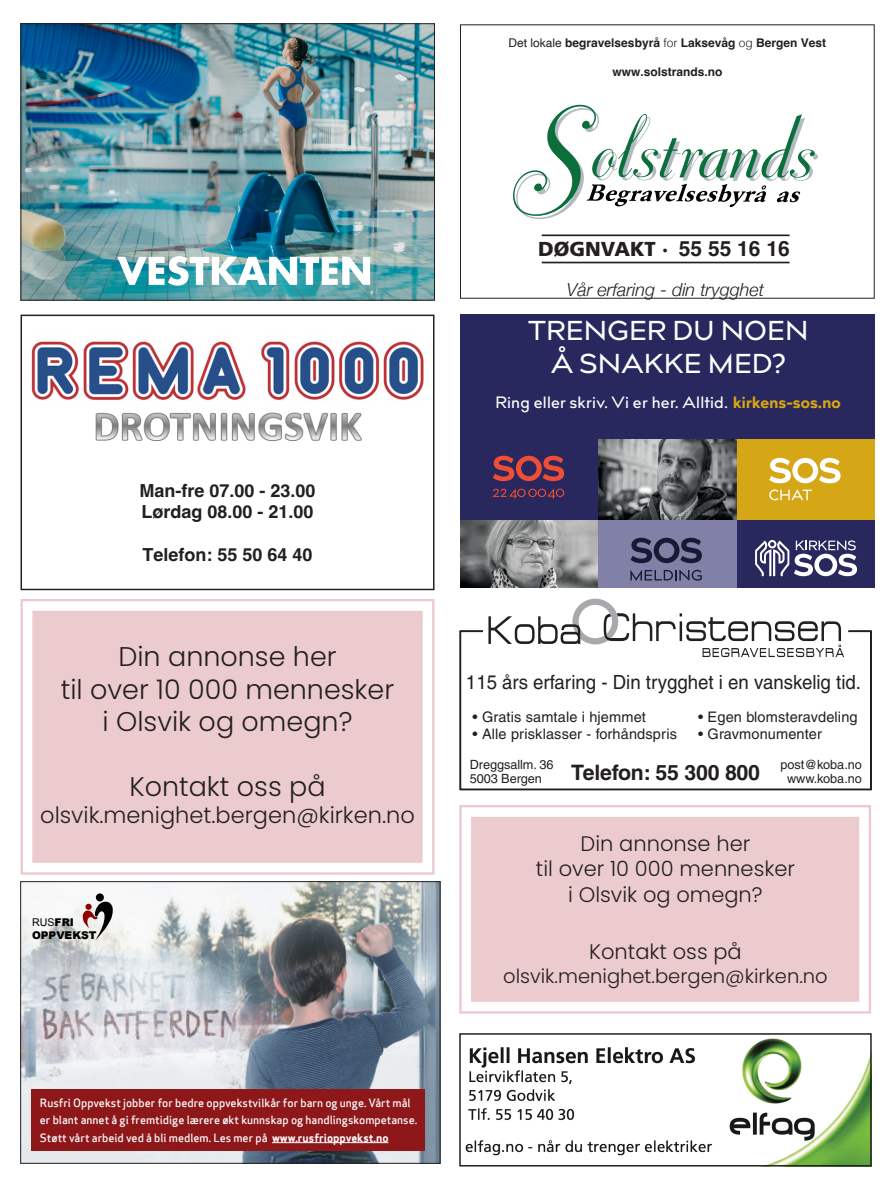
<style>
.page{position:relative;width:893px;height:1191px;background:#fff}
.page>*{position:absolute;margin:0;border:0;box-sizing:border-box;transform-origin:0 0}
.t1{font:300 27px "Poppins";color:#231f20}
.t2{font:500 27px/32.4px "billcorporatemedium";letter-spacing:.02em;color:#fff;text-align:center}
.t3{font:300 22.5px "Poppins";color:#231f20}
.t4{font:700 21.3px "Helvetica";letter-spacing:-.01em;color:#231f20}
.t5{font:300 21px "Poppins";color:#231f20}
.t6{font:700 21px "Helvetica";color:#231f20}
.t7{font:900 20.1px "Frutiger";color:#231f20}
.t8{font:19.5px "Helvetica";color:#231f20;scale:.95 1}
.t9{font:300 19.5px "Poppins";color:#231f20}
.t10{font:700 18px "Helvetica";color:#231f20}
.t11{font:italic 300 18px "Helvetica Neue";color:#231f20}
.t12{font:500 16.2px "billcorporatemedium";letter-spacing:.015em;color:#fff}
.t13{font:14.55px "Helvetica";letter-spacing:.01em;color:#231f20}
.t14{font:12.75px/13.6px "Helvetica";letter-spacing:-.005em;color:#231f20}
.t15{font:700 12px "Helvetica";color:#231f20}
.t16{font:11.25px/17.1px "Apex Sans Medium ST";color:#fff}
.t17{font:900 10.65px/12.8px "Arial";color:#000}
.s1{font-weight:400}
.s2{font-weight:300}
.s3{font-family:"Apex Sans Bold T"}
.s4{font-weight:800;color:#d5a616}
</style>
<div class="page">
<svg style="left:541px;top:234px;width:249px;height:30px"></svg>
<img style="left:31px;top:341px;width:393px;height:101px">
<div style="left:21px;top:314px;width:413px;height:276px;border:2px solid #231f20"></div>
<svg style="left:460px;top:630px;width:412px;height:160px"></svg>
<svg style="left:488px;top:598px;width:356px;height:59px"></svg>
<img style="left:465px;top:1038px;width:404px;height:125px">
<div style="left:672px;top:240px;width:124px;height:18px;background:#fff"></div>
<svg style="left:513px;top:105px;width:305px;height:114px"></svg>
<div style="left:460px;top:314px;width:415px;height:274px;background:#28275e"></div>
<svg style="left:755px;top:540px;width:102px;height:36px"></svg>
<img style="left:460px;top:520px;width:138px;height:68px">
<div style="left:598px;top:520px;width:138px;height:68px;background:#8181a8"></div>
<svg style="left:630px;top:569px;width:72px;height:12px"></svg>
<svg style="left:631px;top:538px;width:71px;height:25px"></svg>
<svg style="left:493px;top:456px;width:71px;height:25px"></svg>
<svg style="left:493px;top:488px;width:71px;height:10px"></svg>
<div style="left:736px;top:439px;width:139px;height:81px;background:#d5a616"></div>
<svg style="left:769px;top:489px;width:43px;height:11px"></svg>
<svg style="left:769px;top:458px;width:71px;height:25px"></svg>
<img style="left:598px;top:439px;width:138px;height:81px">
<img style="left:22px;top:883px;width:416px;height:278px">
<div style="left:96px;top:893px;width:8px;height:8px;background:#000;border-radius:50%"></div>
<svg style="left:82px;top:901px;width:31px;height:39px"></svg>
<div style="left:31px;top:1089px;width:394px;height:62px;background:#8e171a"></div>
<hr style="left:272px;top:1142px;width:116px;height:1px;background:#fff">
<div style="left:20px;top:881px;width:420px;height:282px;border:1px solid #231f20"></div>
<img style="left:23px;top:25px;width:410px;height:273px">
<svg style="left:117px;top:256px;width:253px;height:30px"></svg>
<div style="left:21px;top:23px;width:414px;height:277px;border:1px solid #231f20"></div>
<svg style="left:459px;top:805px;width:412px;height:209px"></svg>
<div style="left:470px;top:815px;width:390px;height:188px;background:#ebcbcd"></div>
<div style="left:459px;top:1033px;width:413px;height:133px;border:2px solid #231f20"></div>
<svg style="left:20px;top:599px;width:415px;height:276px"></svg>
<div style="left:31px;top:609px;width:393px;height:255px;background:#ebcbcd"></div>
<p class="t15" style="left:509px;top:35px;width:319px"><span class="s1">Det lokale</span> begravelsesbyrå <span class="s2">for</span> Laksevåg <span class="s2">og</span> Bergen Vest</p>
<p class="t15" style="left:612px;top:64px;width:112px">www.solstrands.no</p>
<p class="t10" style="left:139px;top:479px;width:178px">Man-fre 07.00 - 23.00</p>
<p class="t10" style="left:141px;top:501px;width:174px">Lørdag 08.00 - 21.00</p>
<p class="t10" style="left:142px;top:544px;width:172px">Telefon: 55 50 64 40</p>
<p class="t1" style="left:118px;top:641px;width:220px">Din annonse her</p>
<p class="t1" style="left:61px;top:673px;width:335px">til over 10 000 mennesker</p>
<p class="t1" style="left:103px;top:706px;width:251px">i Olsvik og omegn?</p>
<p class="t1" style="left:129px;top:771px;width:198px">Kontakt oss på</p>
<p class="t3" style="left:40px;top:802px;width:376px">olsvik.menighet.bergen@kirken.no</p>
<p class="t17" style="left:32px;top:915px;width:66px"><span class="s1">RUS</span>FRI<br>OPPVEKST</p>
<p class="t16" style="left:40px;top:1094px;width:379px">Rusfri Oppvekst jobber for bedre oppvekstvilkår for barn og unge. Vårt mål er blant annet å gi fremtidige lærere økt kunnskap og handlingskompetanse.<br>Støtt vårt arbeid ved å bli medlem. Les mer på <span class="s3">www.rusfrioppvekst.no</span></p>
<p class="t7" style="left:538px;top:237px;width:255px">DØGNVAKT · 55 34 35 90</p>
<p class="t6" style="left:679px;top:236px;width:112px">55 55 16 16</p>
<p class="t11" style="left:567px;top:275px;width:199px">Vår erfaring - din trygghet</p>
<p class="t2" style="left:528px;top:316px;width:281px">TRENGER DU NOEN<br>Å SNAKKE MED?</p>
<p class="t12" style="left:496px;top:390px;width:347px">Ring eller skriv. Vi er her. Alltid. <span class="s4">kirkens-sos.no</span></p>
<p class="t8" style="left:466px;top:671px;width:417px">115 års erfaring - Din trygghet i en vanskelig tid.</p>
<p class="t13" style="left:473px;top:709px;width:175px">• Gratis samtale i hjemmet</p>
<p class="t13" style="left:473px;top:725px;width:206px">• Alle prisklasser - forhåndspris</p>
<p class="t13" style="left:698px;top:709px;width:161px">• Egen blomsteravdeling</p>
<p class="t13" style="left:698px;top:725px;width:125px">• Gravmonumenter</p>
<p class="t14" style="left:470px;top:757px;width:85px">Dreggsallm. 36<br>5003 Bergen</p>
<p class="t14" style="left:781px;top:757px;width:83px;text-align:center">post@koba.no www.koba.no</p>
<p class="t4" style="left:571px;top:759px;width:190px">Telefon: 55 300 800</p>
<p class="t5" style="left:581px;top:831px;width:171px">Din annonse her</p>
<p class="t5" style="left:536px;top:857px;width:261px">til over 10 000 mennesker</p>
<p class="t5" style="left:568px;top:882px;width:196px">i Olsvik og omegn?</p>
<p class="t5" style="left:589px;top:939px;width:154px">Kontakt oss på</p>
<p class="t9" style="left:503px;top:964px;width:326px">olsvik.menighet.bergen@kirken.no</p>
</div>
